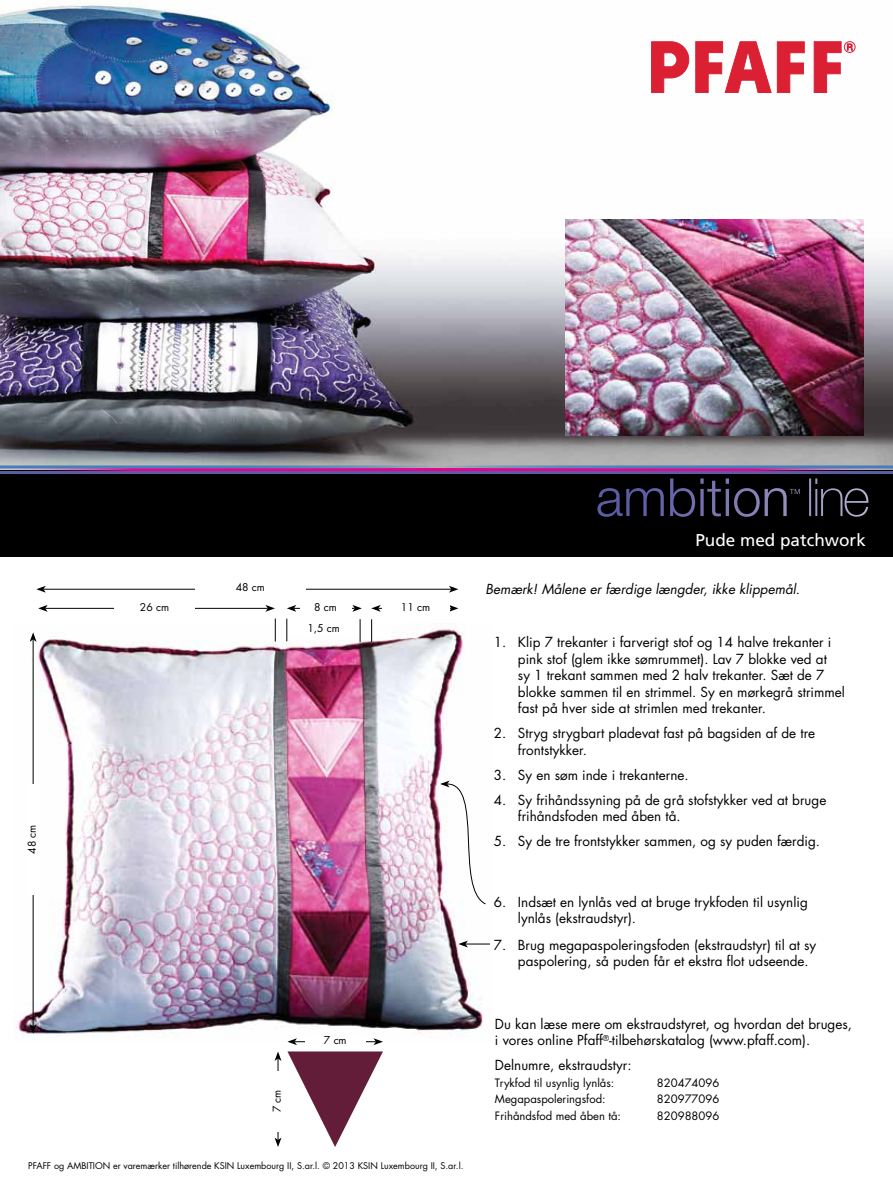
<style>
.page{position:relative;width:893px;height:1191px;background:#fff}
.page>*{position:absolute;margin:0;border:0;box-sizing:border-box;transform-origin:0 0}
.t1{font:17.1px "Frutiger LT Std";color:#fff}
.t2{font:13.5px/16.5px "Futura Std";color:#000}
.t3{font:italic 13.5px "Futura Std";color:#000}
.t4{font:11.25px "Futura Std";color:#000}
.t5{font:10.5px "Futura Std";color:#000}
.t6{font:9px "Futura Std";color:#000}
</style>
<div class="page">
<img style="left:0;top:4px;width:893px;height:461px">
<div style="left:0;top:470px;width:893px;height:86px;background:#000"></div>
<svg style="left:651px;top:42px;width:38px;height:51px"></svg>
<svg style="left:695px;top:42px;width:76px;height:51px"></svg>
<svg style="left:777px;top:42px;width:27px;height:51px"></svg>
<svg style="left:814px;top:42px;width:27px;height:51px"></svg>
<div style="left:844px;top:42px;width:11px;height:11px;border:1px solid #da2032;border-radius:50%"></div>
<svg style="left:847px;top:44px;width:6px;height:6px"></svg>
<img style="left:565px;top:219px;width:298px;height:216px">
<svg style="left:597px;top:478px;width:272px;height:39px"></svg>
<hr style="left:0;top:468px;width:893px;height:3px;background:#ec008c">
<hr style="left:0;top:471px;width:893px;height:3px;background:#5b5ca4">
<hr style="left:0;top:465px;width:893px;height:3px;background:#487cba">
<img style="left:15px;top:623px;width:468px;height:415px">
<hr style="left:43px;top:589px;width:408px;height:1px;background:#000">
<svg style="left:36px;top:586px;width:10px;height:6px"></svg>
<svg style="left:449px;top:586px;width:9px;height:6px"></svg>
<hr style="left:33px;top:639px;width:1px;height:387px;background:#000">
<svg style="left:30px;top:632px;width:7px;height:10px"></svg>
<svg style="left:30px;top:1024px;width:7px;height:9px"></svg>
<hr style="left:45px;top:608px;width:223px;height:1px;background:#000">
<svg style="left:38px;top:605px;width:10px;height:7px"></svg>
<svg style="left:265px;top:605px;width:10px;height:7px"></svg>
<hr style="left:294px;top:608px;width:61px;height:1px;background:#000">
<svg style="left:287px;top:605px;width:9px;height:7px"></svg>
<svg style="left:352px;top:605px;width:10px;height:7px"></svg>
<hr style="left:378px;top:608px;width:73px;height:1px;background:#000">
<svg style="left:371px;top:605px;width:10px;height:7px"></svg>
<svg style="left:449px;top:605px;width:9px;height:7px"></svg>
<div style="left:195px;top:582px;width:111px;height:13px;background:#fff"></div>
<div style="left:27px;top:784px;width:13px;height:110px;background:#fff"></div>
<div style="left:115px;top:602px;width:80px;height:12px;background:#fff"></div>
<div style="left:286px;top:623px;width:75px;height:12px;background:#fff"></div>
<div style="left:300px;top:602px;width:51px;height:10px;background:#fff"></div>
<div style="left:382px;top:602px;width:67px;height:12px;background:#fff"></div>
<svg style="left:458px;top:940px;width:32px;height:7px"></svg>
<svg style="left:275px;top:618px;width:1px;height:23px"></svg>
<svg style="left:286px;top:618px;width:1px;height:23px"></svg>
<svg style="left:360px;top:619px;width:1px;height:23px"></svg>
<svg style="left:371px;top:619px;width:1px;height:23px"></svg>
<svg style="left:440px;top:780px;width:46px;height:125px"></svg>
<svg style="left:287px;top:1051px;width:96px;height:96px"></svg>
<hr style="left:295px;top:1041px;width:81px;height:1px;background:#000">
<svg style="left:287px;top:1038px;width:10px;height:7px"></svg>
<svg style="left:373px;top:1038px;width:10px;height:7px"></svg>
<div style="left:305px;top:1035px;width:61px;height:12px;background:#fff"></div>
<hr style="left:278px;top:1058px;width:1px;height:82px;background:#000">
<svg style="left:275px;top:1051px;width:6px;height:10px"></svg>
<svg style="left:275px;top:1137px;width:6px;height:10px"></svg>
<div style="left:272px;top:1070px;width:12px;height:61px;background:#fff"></div>
<p class="t1" style="left:695px;top:530px;width:172px">Pude med patchwork</p>
<p class="t5" style="left:25px;top:854px;width:31px;rotate:-90deg">48 cm</p>
<p class="t5" style="left:140px;top:600px;width:31px">26 cm</p>
<p class="t5" style="left:236px;top:580px;width:31px">48 cm</p>
<p class="t3" style="left:486px;top:581px;width:316px">Bemærk! Målene er færdige længder, ikke klippemål.</p>
<p class="t5" style="left:314px;top:600px;width:24px">8 cm</p>
<p class="t5" style="left:401px;top:600px;width:31px">11 cm</p>
<p class="t5" style="left:307px;top:621px;width:34px">1,5 cm</p>
<p class="t5" style="left:270px;top:1112px;width:24px;rotate:-90deg">7 cm</p>
<p class="t5" style="left:324px;top:1033px;width:24px">7 cm</p>
<p class="t2" style="left:518px;top:634px;width:328px;text-indent:-24px">1. Klip 7 trekanter i farverigt stof og 14 halve trekanter i pink stof (glem ikke sømrummet). Lav 7 blokke ved at<br>sy 1 trekant sammen med 2 halv trekanter. Sæt de 7 blokke sammen til en strimmel. Sy en mørkegrå strimmel fast på hver side at strimlen med trekanter.</p>
<p class="t2" style="left:518px;top:725px;width:299px;text-indent:-24px">2. Stryg strygbart pladevat fast på bagsiden af de tre frontstykker.</p>
<p class="t2" style="left:494px;top:766px;width:196px">3. Sy en søm inde i trekanterne.</p>
<p class="t2" style="left:518px;top:791px;width:310px;text-indent:-24px">4. Sy frihåndssyning på de grå stofstykker ved at bruge frihåndsfoden med åben tå.</p>
<p class="t2" style="left:494px;top:833px;width:328px">5. Sy de tre frontstykker sammen, og sy puden færdig.</p>
<p class="t2" style="left:518px;top:893px;width:291px;text-indent:-24px">6. Indsæt en lynlås ved at bruge trykfoden til usynlig lynlås (ekstraudstyr).</p>
<p class="t2" style="left:518px;top:936px;width:300px;text-indent:-24px">7. Brug megapaspoleringsfoden (ekstraudstyr) til at sy paspolering, så puden får et ekstra flot udseende.</p>
<p class="t2" style="left:495px;top:1015px;width:358px">Du kan læse mere om ekstraudstyret, og hvordan det bruges, i vores online Pfaff<sup>®</sup>-tilbehørskatalog (www.pfaff.com).</p>
<p class="t2" style="left:495px;top:1057px;width:138px">Delnumre, ekstraudstyr:</p>
<p class="t4" style="left:495px;top:1075px;width:121px">Trykfod til usynlig lynlås:</p>
<p class="t4" style="left:657px;top:1075px;width:64px">820474096</p>
<p class="t4" style="left:495px;top:1091px;width:112px">Megapaspoleringsfod:</p>
<p class="t4" style="left:657px;top:1091px;width:64px">820977096</p>
<p class="t4" style="left:495px;top:1108px;width:128px">Frihåndsfod med åben tå:</p>
<p class="t4" style="left:657px;top:1108px;width:64px">820988096</p>
<p class="t6" style="left:28px;top:1159px;width:437px">PFAFF og AMBITION er varemærker tilhørende KSIN Luxembourg II, S.ar.l. © 2013 KSIN Luxembourg II, S.ar.l.</p>
</div>
